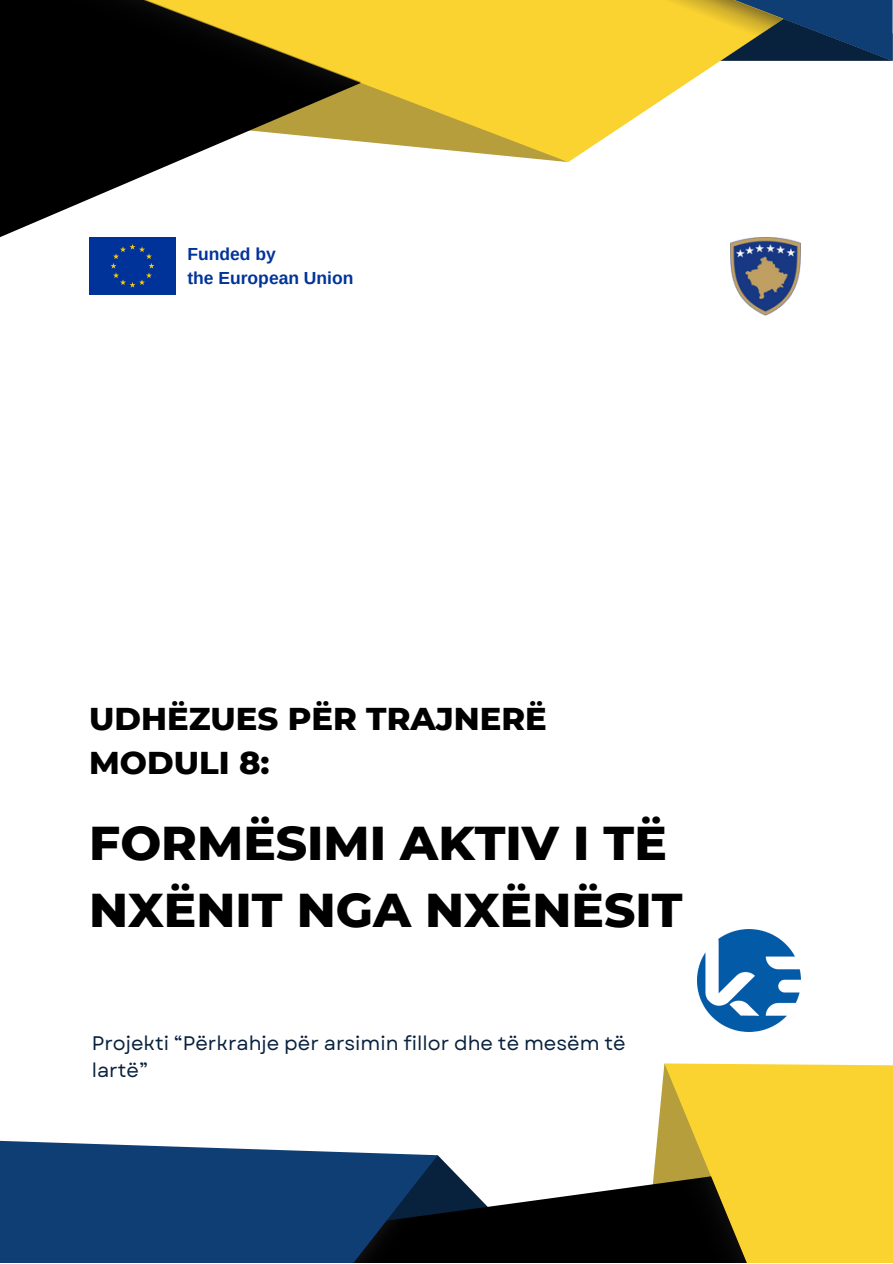
<style>
.page{position:relative;width:893px;height:1264px;background:#fff}
.page>*{position:absolute;margin:0;border:0;box-sizing:border-box;transform-origin:0 0}
.t1{font:800 48.45px/67.5px "Montserrat";color:#000}
.t2{font:800 32.25px "Montserrat";color:#000}
.t3{font:19.65px/27px "Garet";color:#08213d}
.t4{font:700 17.55px "Arimo";color:#023399}
</style>
<div class="page">
<svg style="left:0;top:162px;width:176px;height:75px"></svg>
<svg style="left:0;top:107px;width:651px;height:55px"></svg>
<svg style="left:0;top:0;width:892px;height:107px;background:#97873a"></svg>
<svg style="left:505px;top:1194px;width:74px;height:68px;background:#141414"></svg>
<svg style="left:579px;top:1031px;width:313px;height:231px"></svg>
<svg style="left:438px;top:1155px;width:67px;height:107px"></svg>
<svg style="left:0;top:1140px;width:438px;height:122px;background:#244a75"></svg>
<svg style="left:614px;top:1063px;width:265px;height:199px;background:#bea644"></svg>
<img style="left:697px;top:929px;width:103px;height:102px">
<div style="left:89px;top:237px;width:86px;height:58px;background:#039"></div>
<img style="left:730px;top:237px;width:70px;height:78px">
<div style="left:0;top:1174px;width:186px;height:88px;background:#0f3e74"></div>
<div style="left:800px;top:1127px;width:92px;height:135px;background:#fad331"></div>
<p class="t4" style="left:187px;top:244px;width:90px">Funded by</p>
<p class="t4" style="left:187px;top:268px;width:167px">the European Union</p>
<p class="t2" style="left:89px;top:698px;width:459px">UDHËZUES PËR TRAJNERË</p>
<p class="t2" style="left:89px;top:743px;width:182px">MODULI 8:</p>
<p class="t1" style="left:89px;top:808px;width:594px">FORMËSIMI AKTIV I TË<br>NXËNIT NGA NXËNËSIT</p>
<p class="t3" style="left:92px;top:1029px;width:535px">Projekti “Përkrahje për arsimin fillor dhe të mesëm të lartë”</p>
</div>
